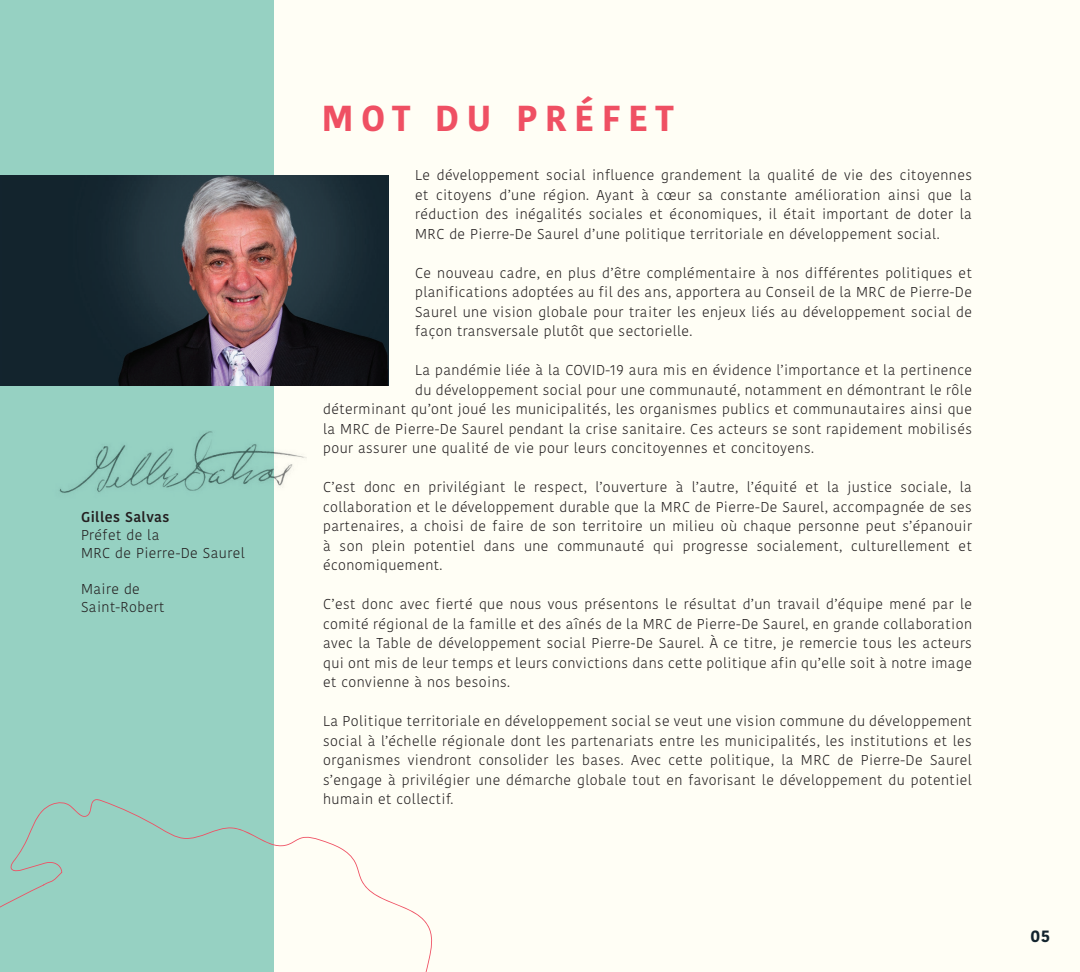
<style>
.page{position:relative;width:1080px;height:972px;background:#fff}
.page>*{position:absolute;margin:0;border:0;box-sizing:border-box;transform-origin:0 0}
.t1{font:700 36px "Kohinoor Devanagari";letter-spacing:.2em;color:#ef5063}
.t2{font:700 16.5px "Kohinoor Devanagari";color:#13242e}
.t3{font:300 14.25px/19.5px "Kohinoor Devanagari";letter-spacing:.03em;color:#231f20;text-align:justify}
.t4{font:600 14.25px "Kohinoor Devanagari";letter-spacing:.03em;color:#231f20}
</style>
<div class="page">
<div style="left:135px;top:0;width:945px;height:972px;background:#fffef5"></div>
<div style="left:0;top:0;width:273px;height:972px;background:#96d1c2"></div>
<img style="left:59px;top:430px;width:247px;height:70px">
<img style="left:1px;top:175px;width:387px;height:211px">
<hr style="left:0;top:175px;width:1px;height:211px;background:#13242e">
<svg style="left:0;top:799px;width:433px;height:173px"></svg>
<p class="t4" style="left:81px;top:509px;width:90px">Gilles Salvas</p>
<p class="t3" style="left:81px;top:526px;width:165px;line-height:18px">Préfet de la<br>MRC de Pierre-De Saurel</p>
<p class="t3" style="left:81px;top:580px;width:85px;line-height:18px">Maire de<br>Saint-Robert</p>
<h1 class="t1" style="left:322px;top:86px;width:354px">MOT DU PRÉFET</h1>
<p class="t3" style="left:415px;top:166px;width:558px">Le développement social influence grandement la qualité de vie des citoyennes et citoyens d’une région. Ayant à cœur sa constante amélioration ainsi que la réduction des inégalités sociales et économiques, il était important de doter la MRC de Pierre-De Saurel d’une politique territoriale en développement social.</p>
<p class="t3" style="left:415px;top:263px;width:558px">Ce nouveau cadre, en plus d’être complémentaire à nos différentes politiques et planifications adoptées au fil des ans, apportera au Conseil de la MRC de Pierre-De Saurel une vision globale pour traiter les enjeux liés au développement social de façon transversale plutôt que sectorielle.</p>
<p class="t3" style="left:415px;top:361px;width:558px">La pandémie liée à la COVID-19 aura mis en évidence l’importance et la pertinence</p>
<p class="t3" style="left:415px;top:380px;width:558px">du développement social pour une communauté, notamment en démontrant le rôle</p>
<p class="t3" style="left:323px;top:400px;width:650px">déterminant qu’ont joué les municipalités, les organismes publics et communautaires ainsi que</p>
<p class="t3" style="left:323px;top:419px;width:650px">la MRC de Pierre-De Saurel pendant la crise sanitaire. Ces acteurs se sont rapidement mobilisés</p>
<p class="t3" style="left:323px;top:439px;width:492px">pour assurer une qualité de vie pour leurs concitoyennes et concitoyens.</p>
<p class="t3" style="left:323px;top:478px;width:650px">C’est donc en privilégiant le respect, l’ouverture à l’autre, l’équité et la justice sociale, la collaboration et le développement durable que la MRC de Pierre-De Saurel, accompagnée de ses partenaires, a choisi de faire de son territoire un milieu où chaque personne peut s’épanouir à son plein potentiel dans une communauté qui progresse socialement, culturellement et économiquement.</p>
<p class="t3" style="left:323px;top:595px;width:650px">C’est donc avec fierté que nous vous présentons le résultat d’un travail d’équipe mené par le comité régional de la famille et des aînés de la MRC de Pierre-De Saurel, en grande collaboration avec la Table de développement social Pierre-De Saurel. À ce titre, je remercie tous les acteurs qui ont mis de leur temps et leurs convictions dans cette politique afin qu’elle soit à notre image et convienne à nos besoins.</p>
<p class="t3" style="left:323px;top:712px;width:650px">La Politique territoriale en développement social se veut une vision commune du développement social à l’échelle régionale dont les partenariats entre les municipalités, les institutions et les organismes viendront consolider les bases. Avec cette politique, la MRC de Pierre-De Saurel s’engage à privilégier une démarche globale tout en favorisant le développement du potentiel humain et collectif.</p>
<p class="t2" style="left:1030px;top:921px;width:21px">05</p>
</div>
